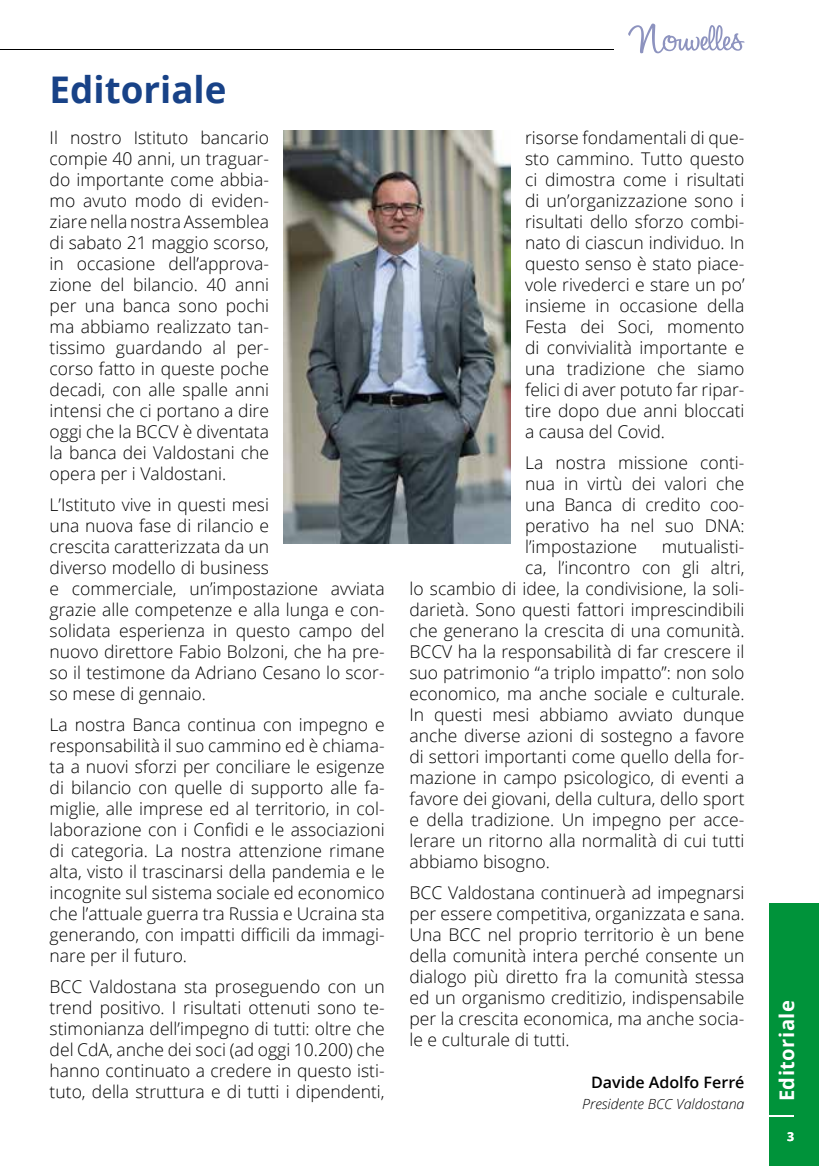
<style>
.page{position:relative;width:819px;height:1166px;background:#fff}
.page>*{position:absolute;margin:0;border:0;box-sizing:border-box;transform-origin:0 0}
.t1{font:700 36.75px "Open Sans";color:#184287}
.t2{font:700 20.12px "Open Sans";letter-spacing:.025em;color:#fff}
.t3{font:300 17.5px/21px "Open Sans";color:#000;text-align:justify}
.t4{font:600 15.75px "Open Sans";color:#000}
.t5{font:italic 300 14px "Open Sans";color:#000}
.t6{font:700 12.25px "Open Sans";color:#fff}
</style>
<div class="page">
<hr style="left:0;top:50px;width:613px;height:1px;background:#000">
<svg style="left:628px;top:24px;width:116px;height:29px"></svg>
<div style="left:769px;top:903px;width:50px;height:263px;background:#00933a"></div>
<hr style="left:769px;top:1115px;width:25px;height:2px;background:#fff">
<img style="left:284px;top:131px;width:226px;height:413px">
<h1 class="t1" style="left:50px;top:63px;width:178px">Editoriale</h1>
<p class="t3" style="left:50px;top:127px;width:221px">Il nostro Istituto bancario compie 40 anni, un traguar&shy;do importante come abbia&shy;mo avuto modo di eviden&shy;ziare nella nostra Assemblea di sabato 21 maggio scorso, in occasione dell’approva&shy;zione del bilancio. 40 anni per una banca sono pochi ma abbiamo realizzato tan&shy;tissimo guardando al per&shy;corso fatto in queste poche decadi, con alle spalle anni intensi che ci portano a dire oggi che la BCCV è diventata la banca dei Valdostani che opera per i Valdostani.</p>
<p class="t3" style="left:50px;top:494px;width:336px;text-align:left">L’Istituto vive in questi mesi<br>una nuova fase di rilancio e<br>crescita caratterizzata da un<br>diverso modello di business<br>e commerciale, un’impostazione avviata grazie alle competenze e alla lunga e con&shy;solidata esperienza in questo campo del nuovo direttore Fabio Bolzoni, che ha pre&shy;so il testimone da Adriano Cesano lo scor&shy;so mese di gennaio.</p>
<p class="t3" style="left:50px;top:714px;width:336px">La nostra Banca continua con impegno e responsabilità il suo cammino ed è chiama&shy;ta a nuovi sforzi per conciliare le esigenze di bilancio con quelle di supporto alle fa&shy;miglie, alle imprese ed al territorio, in col&shy;laborazione con i Confidi e le associazioni di categoria. La nostra attenzione rimane alta, visto il trascinarsi della pandemia e le incognite sul sistema sociale ed economico che l’attuale guerra tra Russia e Ucraina sta generando, con impatti difficili da immagi&shy;nare per il futuro.</p>
<p class="t3" style="left:50px;top:975px;width:336px">BCC Valdostana sta proseguendo con un trend positivo. I risultati ottenuti sono te&shy;stimonianza dell’impegno di tutti: oltre che del CdA, anche dei soci (ad oggi 10.200) che hanno continuato a credere in questo isti&shy;tuto, della struttura e di tutti i dipendenti,</p>
<p class="t3" style="left:525px;top:127px;width:221px">risorse fondamentali di que&shy;sto cammino. Tutto questo ci dimostra come i risultati di un’organizzazione sono i risultati dello sforzo combi&shy;nato di ciascun individuo. In questo senso è stato piace&shy;vole rivederci e stare un po’ insieme in occasione della Festa dei Soci, momento di convivialità importante e una tradizione che siamo felici di aver potuto far ripar&shy;tire dopo due anni bloccati a causa del Covid.</p>
<p class="t3" style="left:525px;top:452px;width:221px">La nostra missione conti&shy;nua in virtù dei valori che una Banca di credito coo&shy;perativo ha nel suo DNA: l’impostazione</p>
<p class="t3" style="left:661px;top:536px;width:84px">mutualisti-</p>
<p class="t3" style="left:525px;top:557px;width:221px">ca, l’incontro con gli altri,</p>
<p class="t3" style="left:409px;top:578px;width:336px">lo scambio di idee, la condivisione, la soli-</p>
<p class="t3" style="left:409px;top:599px;width:336px">darietà. Sono questi fattori imprescindibili</p>
<p class="t3" style="left:409px;top:620px;width:336px">che generano la crescita di una comunità.</p>
<p class="t3" style="left:409px;top:641px;width:336px">BCCV ha la responsabilità di far crescere il</p>
<p class="t3" style="left:409px;top:662px;width:336px">suo patrimonio “a triplo impatto”: non solo</p>
<p class="t3" style="left:409px;top:683px;width:336px">economico, ma anche sociale e culturale.</p>
<p class="t3" style="left:409px;top:704px;width:336px">In questi mesi abbiamo avviato dunque</p>
<p class="t3" style="left:409px;top:725px;width:336px">anche diverse azioni di sostegno a favore</p>
<p class="t3" style="left:409px;top:746px;width:336px">di settori importanti come quello della for-</p>
<p class="t3" style="left:409px;top:767px;width:336px">mazione in campo psicologico, di eventi a</p>
<p class="t3" style="left:409px;top:788px;width:336px">favore dei giovani, della cultura, dello sport</p>
<p class="t3" style="left:409px;top:809px;width:336px">e della tradizione. Un impegno per acce-</p>
<p class="t3" style="left:409px;top:830px;width:336px">lerare un ritorno alla normalità di cui tutti</p>
<p class="t3" style="left:409px;top:851px;width:142px">abbiamo bisogno.</p>
<p class="t3" style="left:409px;top:882px;width:336px">BCC Valdostana continuerà ad impegnarsi per essere competitiva, organizzata e sana.<br>Una BCC nel proprio territorio è un bene della comunità intera perché consente un dialogo più diretto fra la comunità stessa ed un organismo creditizio, indispensabile per la crescita economica, ma anche socia&shy;le e culturale di tutti.</p>
<p class="t4" style="left:591px;top:1071px;width:155px">Davide Adolfo Ferré</p>
<p class="t5" style="left:582px;top:1094px;width:164px">Presidente BCC Valdostana</p>
<p class="t2" style="left:772px;top:1101px;width:103px;rotate:-90deg">Editoriale</p>
<p class="t6" style="left:787px;top:1127px;width:8px">3</p>
</div>
